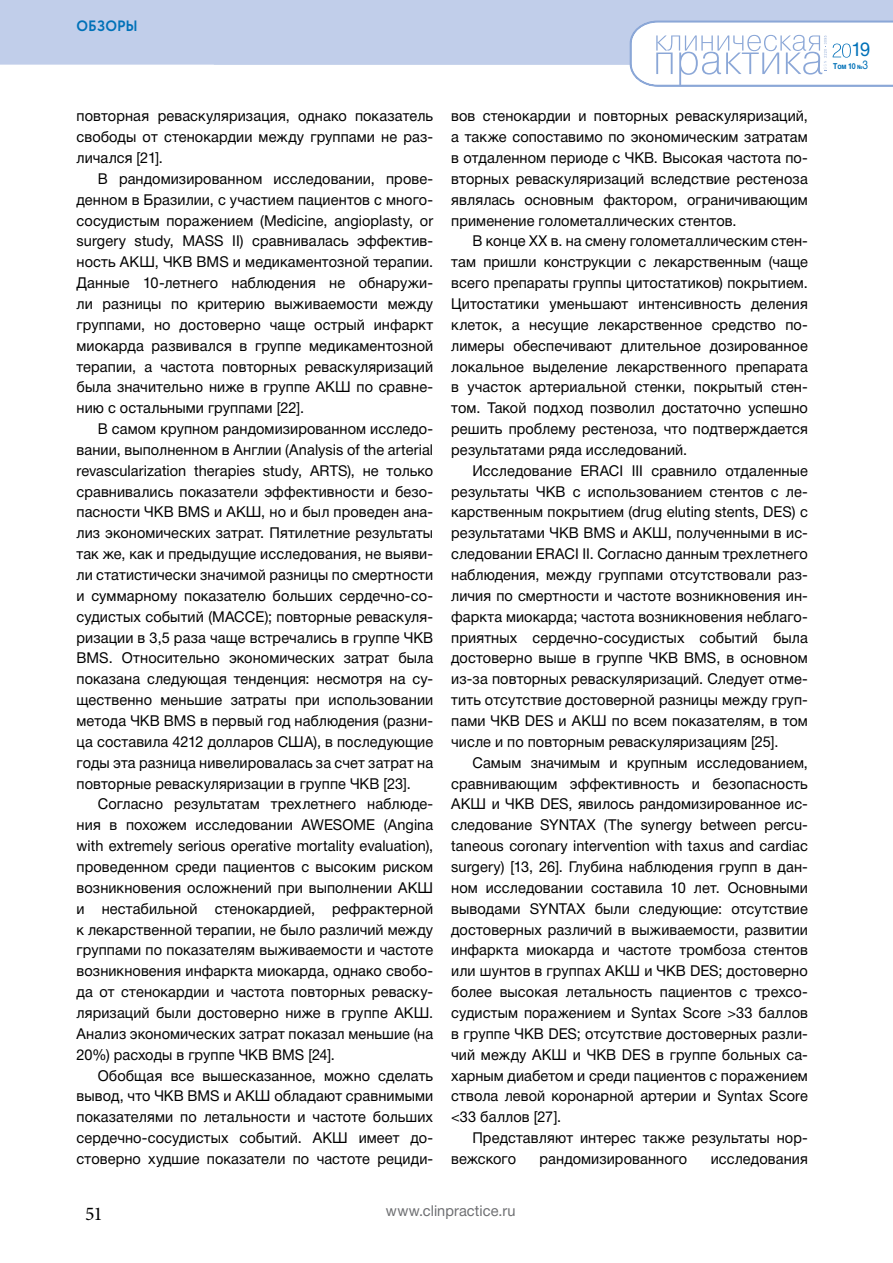
<style>
.page{position:relative;width:893px;height:1263px;background:#fff}
.page>*{position:absolute;margin:0;border:0;box-sizing:border-box;transform-origin:0 0}
.t1{font:19.5px "Minion Pro";color:#000}
.t2{font:19.2px "Helvetica Neue Cyr";color:#0071b8;scale:.95 1}
.t3{font:15px/20.9px "Helvetica Neue Cyr";letter-spacing:.005em;color:#000;text-align:justify}
.t4{font:15px "Helvetica Neue Cyr";letter-spacing:.005em;color:#6d6e71}
.t5{font:700 15px "Circe";letter-spacing:-.005em;color:#0071b8;scale:.95 1}
.t6{font:700 8.25px "Helvetica Neue Cyr";color:#0071b8;scale:.85 1}
.s1{font-size:6px}
.s2{font-weight:400;font-size:12px}
</style>
<div class="page">
<div style="left:0;top:0;width:214px;height:65px;background:#c1ceea"></div>
<svg style="left:214px;top:0;width:679px;height:87px"></svg>
<p class="t5" style="left:77px;top:16px;width:66px">ОБЗОРЫ</p>
<p class="t3" style="left:77px;top:106px;width:358px">повторная реваскуляризация, однако показатель свободы от стенокардии между группами не раз&shy;личался [21].</p>
<p class="t3" style="left:77px;top:168px;width:358px;text-indent:21px">В рандомизированном исследовании, прове&shy;денном в Бразилии, с участием пациентов с много&shy;сосудистым поражением (Medicine, angioplasty, or surgery study, MASS II) сравнивалась эффектив&shy;ность АКШ, ЧКВ BMS и медикаментозной терапии.<br>Данные 10-летнего наблюдения не обнаружи&shy;ли разницы по критерию выживаемости между группами, но достоверно чаще острый инфаркт миокарда развивался в группе медикаментозной терапии, а частота повторных реваскуляризаций была значительно ниже в группе АКШ по сравне&shy;нию с остальными группами [22].</p>
<p class="t3" style="left:77px;top:418px;width:358px;text-indent:21px">В самом крупном рандомизированном исследо&shy;вании, выполненном в Англии (Analysis of the arterial revascularization therapies study, ARTS), не только сравнивались показатели эффективности и безо&shy;пасности ЧКВ BMS и АКШ, но и был проведен ана&shy;лиз экономических затрат. Пятилетние результаты так же, как и предыдущие исследования, не выяви&shy;ли статистически значимой разницы по смертности и суммарному показателю больших сердечно-со&shy;судистых событий (MACCE); повторные реваскуля&shy;ризации в 3,5 раза чаще встречались в группе ЧКВ BMS. Относительно экономических затрат была показана следующая тенденция: несмотря на су&shy;щественно меньшие затраты при использовании метода ЧКВ BMS в первый год наблюдения (разни&shy;ца составила 4212 долларов США), в последующие годы эта разница нивелировалась за счет затрат на повторные реваскуляризации в группе ЧКВ [23].</p>
<p class="t3" style="left:77px;top:794px;width:358px;text-indent:21px">Согласно результатам трехлетнего наблюде&shy;ния в похожем исследовании AWESOME (Angina with extremely serious operative mortality evaluation), проведенном среди пациентов с высоким риском возникновения осложнений при выполнении АКШ и нестабильной стенокардией, рефрактерной к лекарственной терапии, не было различий между группами по показателям выживаемости и частоте возникновения инфаркта миокарда, однако свобо&shy;да от стенокардии и частота повторных реваску&shy;ляризаций были достоверно ниже в группе АКШ.<br>Анализ экономических затрат показал меньшие (на 20%) расходы в группе ЧКВ BMS [24].</p>
<p class="t3" style="left:77px;top:1065px;width:358px;text-indent:21px">Обобщая все вышесказанное, можно сделать вывод, что ЧКВ BMS и АКШ обладают сравнимыми показателями по летальности и частоте больших сердечно-сосудистых событий. АКШ имеет до&shy;стоверно худшие показатели по частоте рециди-</p>
<p class="t3" style="left:451px;top:106px;width:358px">вов стенокардии и повторных реваскуляризаций, а также сопоставимо по экономическим затратам в отдаленном периоде с ЧКВ. Высокая частота по&shy;вторных реваскуляризаций вследствие рестеноза являлась основным фактором, ограничивающим применение голометаллических стентов.</p>
<p class="t3" style="left:451px;top:231px;width:358px;text-indent:21px">В конце XX в. на смену голометаллическим стен&shy;там пришли конструкции с лекарственным (чаще всего препараты группы цитостатиков) покрытием.<br>Цитостатики уменьшают интенсивность деления клеток, а несущие лекарственное средство по&shy;лимеры обеспечивают длительное дозированное локальное выделение лекарственного препарата в участок артериальной стенки, покрытый стен&shy;том. Такой подход позволил достаточно успешно решить проблему рестеноза, что подтверждается результатами ряда исследований.</p>
<p class="t3" style="left:451px;top:460px;width:358px;text-indent:21px">Исследование ERACI III сравнило отдаленные результаты ЧКВ с использованием стентов с ле&shy;карственным покрытием (drug eluting stents, DES) c результатами ЧКВ BMS и АКШ, полученными в ис&shy;следовании ERACI II. Согласно данным трехлетнего наблюдения, между группами отсутствовали раз&shy;личия по смертности и частоте возникновения ин&shy;фаркта миокарда; частота возникновения неблаго&shy;приятных сердечно-сосудистых событий была достоверно выше в группе ЧКВ BMS, в основном из-за повторных реваскуляризаций. Следует отме&shy;тить отсутствие достоверной разницы между груп&shy;пами ЧКВ DES и АКШ по всем показателям, в том числе и по повторным реваскуляризациям [25].</p>
<p class="t3" style="left:451px;top:752px;width:358px;text-indent:21px">Самым значимым и крупным исследованием, сравнивающим эффективность и безопасность АКШ и ЧКВ DES, явилось рандомизированное ис&shy;следование SYNTAX (The synergy between percu&shy;taneous coronary intervention with taxus and cardiac surgery) [13, 26]. Глубина наблюдения групп в дан&shy;ном исследовании составила 10 лет. Основными выводами SYNTAX были следующие: отсутствие достоверных различий в выживаемости, развитии инфаркта миокарда и частоте тромбоза стентов или шунтов в группах АКШ и ЧКВ DES; достоверно более высокая летальность пациентов с трехсо&shy;судистым поражением и Syntax Score &gt;33 баллов в группе ЧКВ DES; отсутствие достоверных разли&shy;чий между АКШ и ЧКВ DES в группе больных са&shy;харным диабетом и среди пациентов с поражением ствола левой коронарной артерии и Syntax Score &lt;33 баллов [27].</p>
<p class="t3" style="left:451px;top:1127px;width:358px;text-indent:21px">Представляют интерес также результаты нор&shy;вежского</p>
<p class="t3" style="left:539px;top:1148px;width:149px">рандомизированного</p>
<p class="t3" style="left:711px;top:1148px;width:99px">исследования</p>
<h1 class="t1" style="left:85px;top:1200px;width:19px">51</h1>
<p class="t4" style="left:386px;top:1203px;width:131px">www.clinpractice.ru</p>
<p class="t2" style="left:851px;top:38px;width:21px">19</p>
<p class="t6" style="left:833px;top:61px;width:43px">Том 10 <span class="s1">№</span><span class="s2">3</span></p>
</div>
